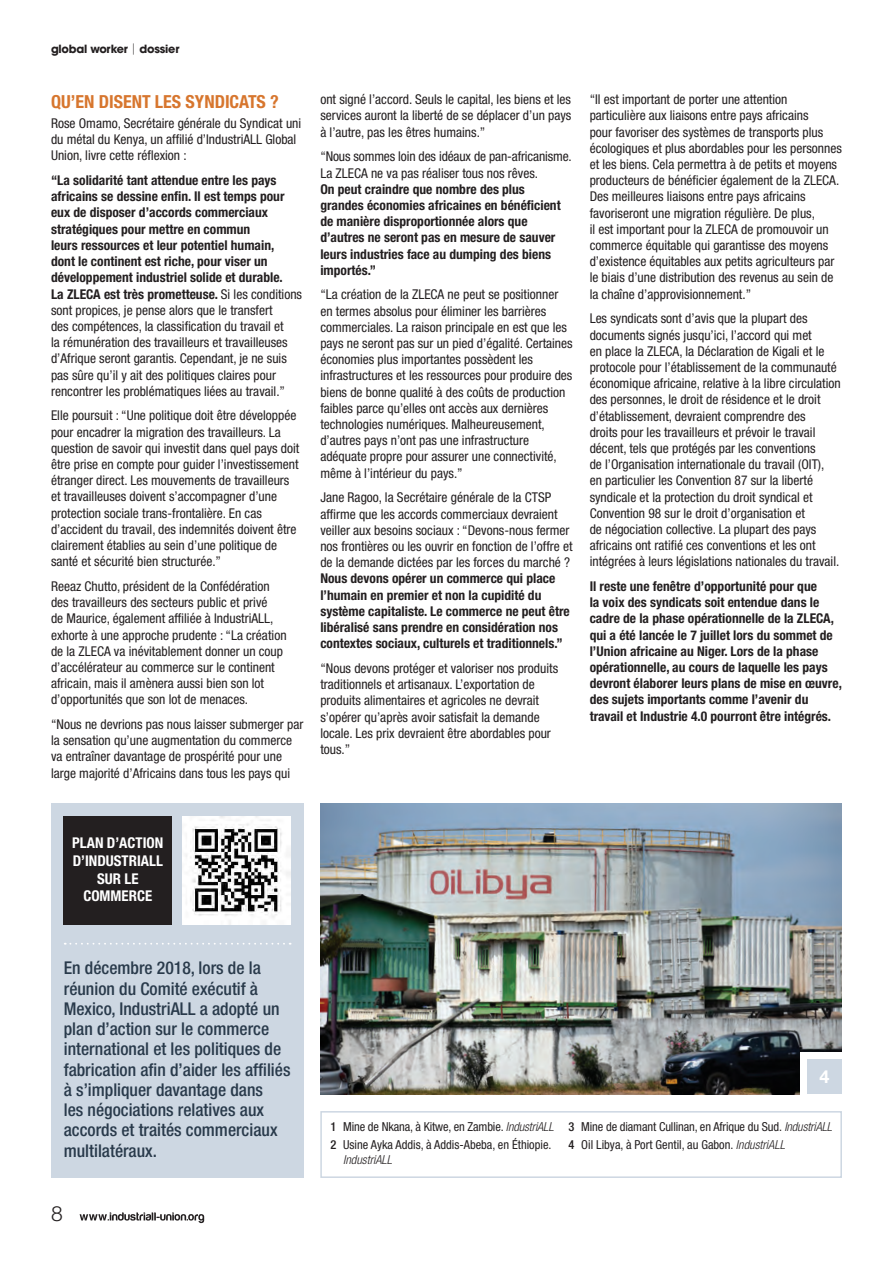
<style>
.page{position:relative;width:893px;height:1263px;background:#fff}
.page>*{position:absolute;margin:0;border:0;box-sizing:border-box;transform-origin:0 0}
.t1{font:300 21px "Helvetica Neue";color:#231f20}
.t2{font:700 condensed 18px "Helvetica Neue";color:#d7762e}
.t3{font:700 18px "Helvetica Neue";color:#fff}
.t4{font:500 condensed 17.7px/20.2px "Helvetica Neue";color:#293a4b}
.t5{font:700 condensed 14.85px/17.9px "Helvetica Neue";color:#fff;text-align:center}
.t6{font:condensed 13.5px/16.2px "Helvetica Neue";color:#231f20}
.t7{font:700 condensed 13.5px/16.2px "Helvetica Neue";color:#231f20}
.t8{font:condensed 12.3px/18.5px "Helvetica Neue";letter-spacing:-.01em;color:#231f20}
.t9{font:italic 300 condensed 12.3px "Helvetica Neue";color:#231f20}
.t10{font:700 11.25px "Avant Garde";letter-spacing:-.02em;color:#231f20}
.s1{font-family:"Swiss 721 BT";font-weight:300}
.s2{font-weight:400}
.s3{font-weight:500}
.s4{font-weight:300;font-style:italic}
</style>
<div class="page">
<svg style="left:80px;top:1212px;width:124px;height:11px"></svg>
<div style="left:51px;top:804px;width:252px;height:374px;background:#cdd7e2"></div>
<svg style="left:65px;top:943px;width:226px;height:2px"></svg>
<img style="left:320px;top:804px;width:522px;height:290px">
<img style="left:183px;top:816px;width:108px;height:108px">
<div style="left:800px;top:1052px;width:43px;height:43px;background:#fff"></div>
<div style="left:807px;top:1059px;width:35px;height:35px;background:#cdd7e2"></div>
<div style="left:320px;top:1111px;width:522px;height:67px;border:2px solid #cdd7e2"></div>
<div style="left:64px;top:816px;width:108px;height:108px;background:#231f20"></div>
<p class="t10" style="left:51px;top:41px;width:130px">global worker <span class="s1">|</span> dossier</p>
<h2 class="t2" style="left:51px;top:90px;width:229px">QU’EN DISENT LES SYNDICATS ?</h2>
<p class="t6" style="left:51px;top:115px;width:252px">Rose Omamo, Secrétaire générale du Syndicat uni du métal du Kenya, un affilié d’IndustriALL Global<br>Union, livre cette réflexion :</p>
<p class="t7" style="left:51px;top:172px;width:253px">“La solidarité tant attendue entre les pays africains se dessine enfin. Il est temps pour eux de disposer d’accords commerciaux stratégiques pour mettre en commun<br>leurs ressources et leur potentiel humain,<br>dont le continent est riche, pour viser un développement industriel solide et durable.<br>La ZLECA est très prometteuse. <span class="s2">Si les conditions sont propices, je pense alors que le transfert<br>des compétences, la classification du travail et<br>la rémunération des travailleurs et travailleuses d’Afrique seront garantis. Cependant, je ne suis pas sûre qu’il y ait des politiques claires pour rencontrer les problématiques liées au travail.”</span></p>
<p class="t6" style="left:51px;top:407px;width:250px">Elle poursuit : “Une politique doit être développée pour encadrer la migration des travailleurs. La question de savoir qui investit dans quel pays doit être prise en compte pour guider l’investissement étranger direct. Les mouvements de travailleurs et travailleuses doivent s’accompagner d’une protection sociale trans-frontalière. En cas d’accident du travail, des indemnités doivent être clairement établies au sein d’une politique de santé et sécurité bien structurée.”</p>
<p class="t6" style="left:51px;top:578px;width:237px">Reeaz Chutto, président de la Confédération des travailleurs des secteurs public et privé<br>de Maurice, également affiliée à IndustriALL, exhorte à une approche prudente : “La création de la ZLECA va inévitablement donner un coup d’accélérateur au commerce sur le continent africain, mais il amènera aussi bien son lot d’opportunités que son lot de menaces.</p>
<p class="t6" style="left:51px;top:716px;width:254px">“Nous ne devrions pas nous laisser submerger par la sensation qu’une augmentation du commerce va entraîner davantage de prospérité pour une large majorité d’Africains dans tous les pays qui</p>
<p class="t6" style="left:320px;top:91px;width:253px;text-align:justify">ont signé l’accord. Seuls le capital, les biens et les services auront la liberté de se déplacer d’un pays à l’autre, pas les êtres humains.”</p>
<p class="t6" style="left:320px;top:148px;width:253px">“Nous sommes loin des idéaux de pan-africanisme.<br>La ZLECA ne va pas réaliser tous nos rêves.</p>
<p class="t7" style="left:320px;top:181px;width:242px">On peut craindre que nombre des plus grandes économies africaines en bénéficient de manière disproportionnée alors que d’autres ne seront pas en mesure de sauver leurs industries face au dumping des biens importés.”</p>
<p class="t6" style="left:320px;top:286px;width:254px">“La création de la ZLECA ne peut se positionner en termes absolus pour éliminer les barrières commerciales. La raison principale en est que les pays ne seront pas sur un pied d’égalité. Certaines économies plus importantes possèdent les infrastructures et les ressources pour produire des biens de bonne qualité à des coûts de production faibles parce qu’elles ont accès aux dernières technologies numériques. Malheureusement, d’autres pays n’ont pas une infrastructure adéquate propre pour assurer une connectivité, même à l’intérieur du pays.”</p>
<p class="t6" style="left:320px;top:489px;width:254px">Jane Ragoo, la Secrétaire générale de la CTSP affirme que les accords commerciaux devraient veiller aux besoins sociaux : “Devons-nous fermer nos frontières ou les ouvrir en fonction de l’offre et de la demande dictées par les forces du marché ?</p>
<p class="t7" style="left:320px;top:570px;width:251px">Nous devons opérer un commerce qui place l’humain en premier et non la cupidité du système capitaliste. Le commerce ne peut être libéralisé sans prendre en considération nos contextes sociaux, culturels et traditionnels.”</p>
<p class="t6" style="left:320px;top:660px;width:239px">“Nous devons protéger et valoriser nos produits traditionnels et artisanaux. L’exportation de produits alimentaires et agricoles ne devrait s’opérer qu’après avoir satisfait la demande locale. Les prix devraient être abordables pour tous.”</p>
<p class="t6" style="left:590px;top:91px;width:254px">“Il est important de porter une attention particulière aux liaisons entre pays africains<br>pour favoriser des systèmes de transports plus écologiques et plus abordables pour les personnes et les biens. Cela permettra à de petits et moyens producteurs de bénéficier également de la ZLECA.<br>Des meilleures liaisons entre pays africains favoriseront une migration régulière. De plus,<br>il est important pour la ZLECA de promouvoir un commerce équitable qui garantisse des moyens d’existence équitables aux petits agriculteurs par le biais d’une distribution des revenus au sein de la chaîne d’approvisionnement.”</p>
<p class="t6" style="left:590px;top:310px;width:253px">Les syndicats sont d’avis que la plupart des documents signés jusqu’ici, l’accord qui met<br>en place la ZLECA, la Déclaration de Kigali et le protocole pour l’établissement de la communauté économique africaine, relative à la libre circulation des personnes, le droit de résidence et le droit d’établissement, devraient comprendre des<br>droits pour les travailleurs et prévoir le travail décent, tels que protégés par les conventions<br>de l’Organisation internationale du travail (OIT),<br>en particulier les Convention 87 sur la liberté syndicale et la protection du droit syndical et Convention 98 sur le droit d’organisation et<br>de négociation collective. La plupart des pays africains ont ratifié ces conventions et les ont intégrées à leurs législations nationales du travail.</p>
<p class="t7" style="left:590px;top:578px;width:254px">Il reste une fenêtre d’opportunité pour que<br>la voix des syndicats soit entendue dans le cadre de la phase opérationnelle de la ZLECA, qui a été lancée le 7 juillet lors du sommet de l’Union africaine au Niger. Lors de la phase opérationnelle, au cours de laquelle les pays devront élaborer leurs plans de mise en œuvre, des sujets importants comme l’avenir du travail et Industrie 4.0 pourront être intégrés.</p>
<p class="t5" style="left:72px;top:834px;width:92px">PLAN D’ACTION<br>D’INDUSTRIALL<br>SUR LE<br>COMMERCE</p>
<p class="t4" style="left:64px;top:958px;width:228px">En décembre 2018, lors de la réunion du Comité exécutif à<br>Mexico, IndustriALL a adopté un plan d’action sur le commerce international et les politiques de fabrication afin d’aider les affiliés à s’impliquer davantage dans<br>les négociations relatives aux accords et traités commerciaux multilatéraux.</p>
<h1 class="t1" style="left:51px;top:1201px;width:13px">8</h1>
<h2 class="t3" style="left:819px;top:1066px;width:12px">4</h2>
<p class="t8" style="left:330px;top:1117px;width:225px"><span class="s3">1</span> Mine de Nkana, à Kitwe, en Zambie. <span class="s4">IndustriALL<br></span><span class="s3">2</span> Usine Ayka Addis, à Addis-Abeba, en Éthiopie.</p>
<p class="t9" style="left:343px;top:1152px;width:51px">IndustriALL</p>
<p class="t8" style="left:568px;top:1117px;width:265px"><span class="s3">3</span> Mine de diamant Cullinan, en Afrique du Sud. <span class="s4">IndustriALL<br></span><span class="s3">4</span> Oil Libya, à Port Gentil, au Gabon. <span class="s4">IndustriALL</span></p>
</div>
